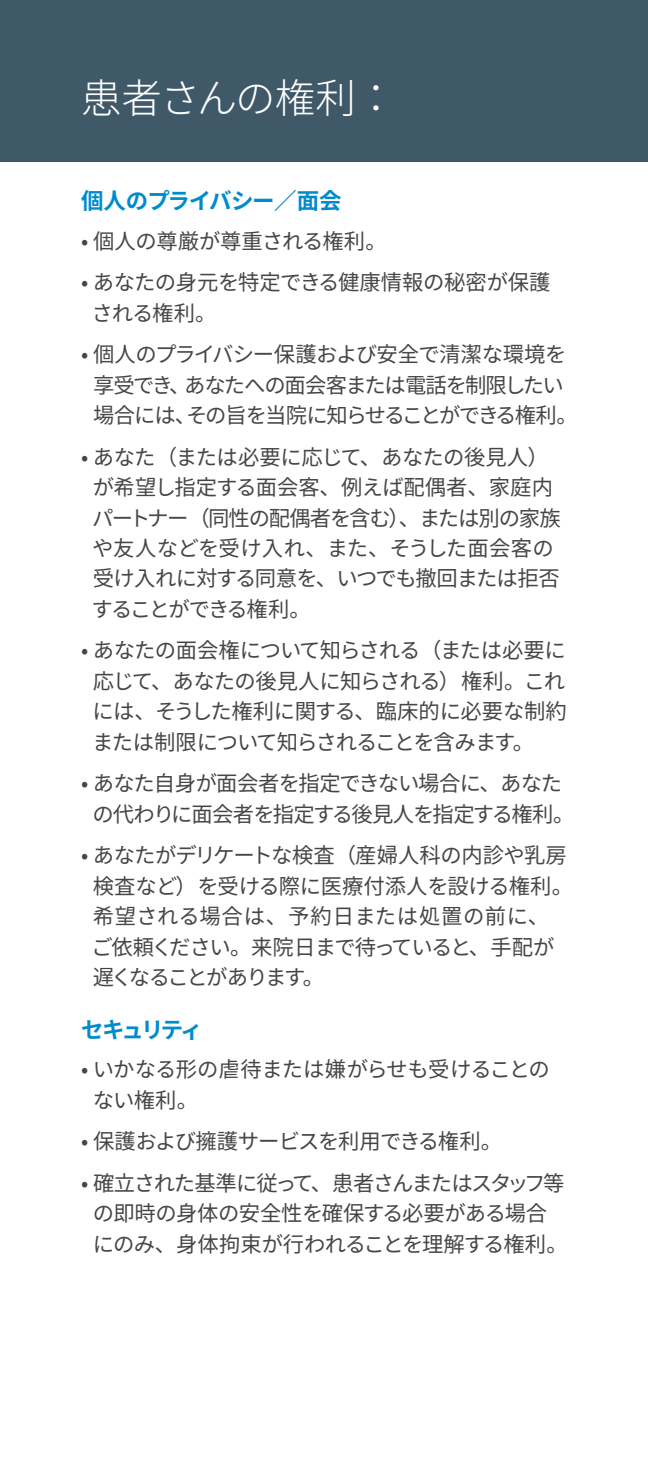
<style>
.page{position:relative;width:648px;height:1458px;background:#fff}
.page>*{position:absolute;margin:0;border:0;box-sizing:border-box;transform-origin:0 0}
.headline{font:300 40.5px "Noto Sans CJ Kjp";letter-spacing:-.03em;color:#fff}
.subhead{font:700 22.5px "Noto Sans CJ Kjp";letter-spacing:-.04em;color:#008bcd}
.subhead-2{font:700 22.5px "Noto Sans CJ Kjp";letter-spacing:-.065em;color:#008bcd}
.Body_Copy{font:21.38px/30.4px "Noto Sans CJ Kjp";letter-spacing:-.04em;color:#454647;text-align:center}
.Body_Copy-2{font:21.38px/30.4px "Noto Sans CJ Kjp";letter-spacing:-.02em;color:#454647}
.Body_Copy-3{font:21.38px "Noto Sans CJ Kjp";letter-spacing:-.015em;color:#454647}
</style>
<div class="page">
<div style="left:0;top:0;width:648px;height:162px;background:#405968"></div>
<p class="headline" style="left:81px;top:76px;width:317px">患者さんの権利：</p>
<p class="subhead" style="left:81px;top:188px;width:262px">個人のプライバシー／面会</p>
<p class="Body_Copy-3" style="left:81px;top:229px;width:307px">• 個人の尊厳が尊重される権利。</p>
<p class="Body_Copy-2" style="left:92px;top:268px;width:460px;text-indent:-11px">• あなたの身元を特定できる健康情報の秘密が保護される権利。</p>
<p class="Body_Copy" style="left:81px;top:340px;width:498px">• 個人のプライバシー保護および安全で清潔な環境を享受でき、あなたへの面会客または電話を制限したい場合には、その旨を当院に知らせることができる権利。</p>
<p class="Body_Copy" style="left:92px;top:442px;width:471px;text-align:left;text-indent:-11px">• あなた（または必要に応じて、あなたの後見人）が希望し指定する面会客、例えば配偶者、家庭内パートナー（同性の配偶者を含む）、または別の家族や友人などを受け入れ、また、そうした面会客の受け入れに対する同意を、いつでも撤回または拒否することができる権利。</p>
<p class="Body_Copy" style="left:92px;top:636px;width:476px;text-align:justify;text-indent:-11px">• あなたの面会権について知らされる（または必要に応じて、あなたの後見人に知らされる）権利。これには、そうした権利に関する、臨床的に必要な制約または制限について知らされることを含みます。</p>
<p class="Body_Copy" style="left:81px;top:769px;width:495px">• あなた自身が面会者を指定できない場合に、あなたの代わりに面会者を指定する後見人を指定する権利。</p>
<p class="Body_Copy-2" style="left:92px;top:841px;width:483px;text-indent:-11px">• あなたがデリケートな検査（産婦人科の内診や乳房検査など）を受ける際に医療付添人を設ける権利。希望される場合は、予約日または処置の前に、ご依頼ください。来院日まで待っていると、手配が遅くなることがあります。</p>
<p class="subhead-2" style="left:81px;top:1017px;width:123px">セキュリティ</p>
<p class="Body_Copy" style="left:93px;top:1055px;width:459px;text-align:left;text-indent:-12px">• いかなる形の虐待または嫌がらせも受けることのない権利。</p>
<p class="Body_Copy" style="left:81px;top:1127px;width:423px">• 保護および擁護サービスを利用できる権利。</p>
<p class="Body_Copy" style="left:81px;top:1168px;width:488px">• 確立された基準に従って、患者さんまたはスタッフ等の即時の身体の安全性を確保する必要がある場合<br>にのみ、身体拘束が行われることを理解する権利。</p>
</div>
